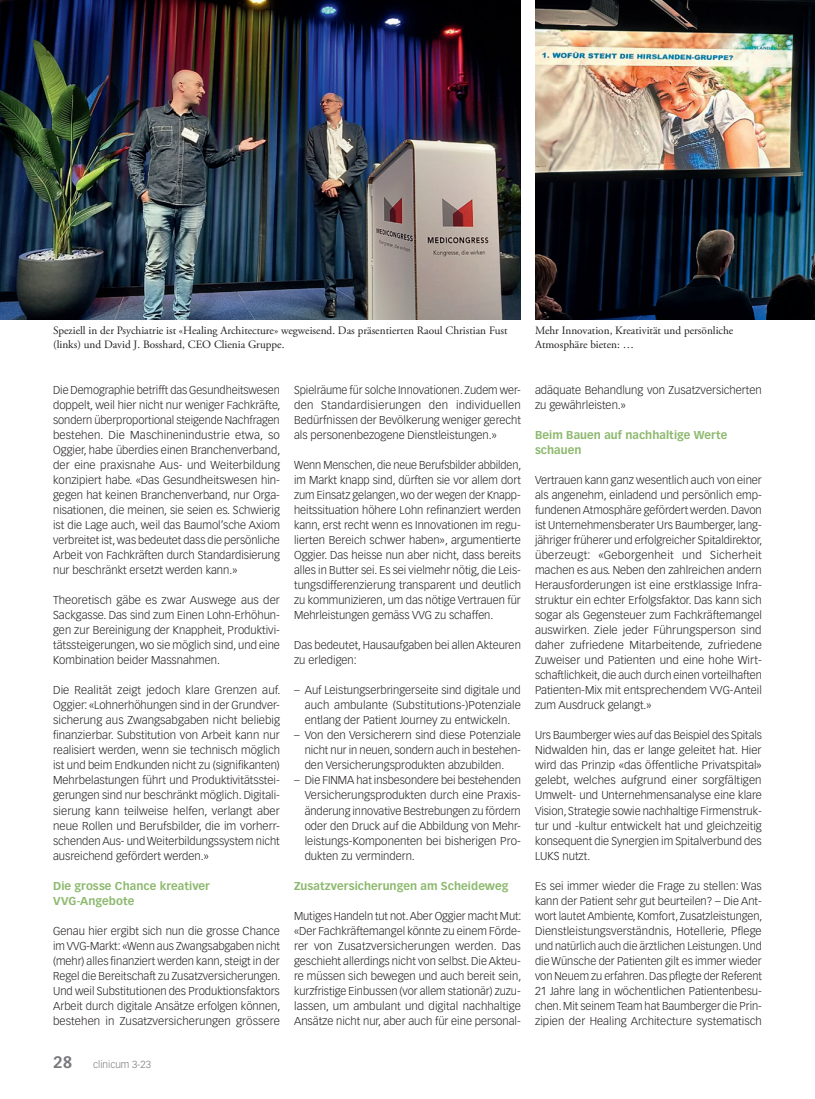
<style>
.page{position:relative;width:815px;height:1099px;background:#fff}
.page>*{position:absolute;margin:0;border:0;box-sizing:border-box;transform-origin:0 0}
.Lauftext{font:300 11.25px/15px "Vectora LT Std";color:#231f20;text-align:justify}
.Legende{font:11.25px/13.5px "Adobe Garamond Pro";color:#231f20}
.ZT_Special{font:700 11.25px/15px "Vectora LT Std";letter-spacing:.005em;color:#8db96e}
.t1{font:300 10px "Vectora LT Std";color:#76787b}
.s1{font-weight:700;font-size:16.25px}
</style>
<div class="page">
<img style="left:535px;top:0;width:280px;height:319px">
<img style="left:0;top:0;width:521px;height:319px">
<p class="Legende" style="left:53px;top:324px;width:456px">Speziell in der Psychiatrie ist «Healing Architecture» wegweisend. Das präsentierten Raoul Christian Fust (links) und David J. Bosshard, CEO Clienia Gruppe.</p>
<p class="Lauftext" style="left:53px;top:383px;width:229px">Die Demographie betrifft das Gesundheitswesen doppelt, weil hier nicht nur weniger Fachkräfte, sondern überproportional steigende Nachfragen bestehen. Die Maschinenindustrie etwa, so Oggier, habe überdies einen Branchenverband, der eine praxisnahe Aus- und Weiterbildung konzipiert habe. «Das Gesundheitswesen hin&shy;gegen hat keinen Branchenverband, nur Orga&shy;nisationen, die meinen, sie seien es. Schwierig ist die Lage auch, weil das Baumol’sche Axiom verbreitet ist, was bedeutet dass die persönliche Arbeit von Fachkräften durch Standardisierung nur beschränkt ersetzt werden kann.»</p>
<p class="Lauftext" style="left:53px;top:593px;width:228px">Theoretisch gäbe es zwar Auswege aus der Sackgasse. Das sind zum Einen Lohn-Erhöhun&shy;gen zur Bereinigung der Knappheit, Produktivi&shy;tätssteigerungen, wo sie möglich sind, und eine Kombination beider Massnahmen.</p>
<p class="Lauftext" style="left:53px;top:683px;width:229px">Die Realität zeigt jedoch klare Grenzen auf.<br>Oggier: «Lohnerhöhungen sind in der Grundver&shy;sicherung aus Zwangsabgaben nicht beliebig finanzierbar. Substitution von Arbeit kann nur realisiert werden, wenn sie technisch möglich ist und beim Endkunden nicht zu (signifikanten)<br>Mehrbelastungen fü hrt und Produktivitätsstei&shy;gerungen sind nur beschränkt möglich. Digitali&shy;sierung kann teilweise helfen, verlangt aber neue Rollen und Berufsbilder, die im vorherr&shy;schenden Aus- und Weiterbildungssystem nicht ausreichend gefördert werden.»</p>
<p class="ZT_Special" style="left:53px;top:878px;width:158px">Die grosse Chance kreativer<br>VVG-Angebote</p>
<p class="Lauftext" style="left:53px;top:923px;width:229px">Genau hier ergibt sich nun die grosse Chance im VVG-Markt: «Wenn aus Zwangsabgaben nicht (mehr) alles finanziert werden kann, steigt in der Regel die Bereitschaft zu Zusatzversicherungen.<br>Und weil Substitutionen des Produktionsfaktors Arbeit durch digitale Ansätze erfolgen können, bestehen in Zusatzversicherungen grössere</p>
<p class="t1" style="left:53px;top:1058px;width:99px"><span class="s1">28</span> clinicum 3-23</p>
<p class="Lauftext" style="left:294px;top:383px;width:228px">Spielräume fü r solche Innovationen. Zudem wer&shy;den Standardisierungen den individuellen Bedü rfnissen der Bevölkerung weniger gerecht als personenbezogene Dienstleistungen.»</p>
<p class="Lauftext" style="left:294px;top:458px;width:229px">Wenn Menschen, die neue Berufsbilder abbilden, im Markt knapp sind, dü rften sie vor allem dort zum Einsatz gelangen, wo der wegen der Knapp&shy;heitssituation höhere Lohn refinanziert werden kann, erst recht wenn es Innovationen im regu&shy;lierten Bereich schwer haben», argumentierte Oggier. Das heisse nun aber nicht, dass bereits alles in Butter sei. Es sei vielmehr nötig, die Leis&shy;tungsdifferenzierung transparent und deutlich zu kommunizieren, um das nötige Vertrauen für Mehrleistungen gemäss VVG zu schaffen.</p>
<p class="Lauftext" style="left:294px;top:638px;width:228px">Das bedeutet, Hausaufgaben bei allen Akteuren zu erledigen:</p>
<p class="Lauftext" style="left:305px;top:683px;width:218px;text-indent:-11px">– Auf Leistungserbringerseite sind digitale und auch ambulante (Substitutions-)Potenziale entlang der Patient Journey zu entwickeln.</p>
<p class="Lauftext" style="left:305px;top:728px;width:218px;text-indent:-11px">– Von den Versicherern sind diese Potenziale nicht nur in neuen, sondern auch in bestehen&shy;den Versicherungsprodukten abzubilden.</p>
<p class="Lauftext" style="left:305px;top:773px;width:218px;text-indent:-11px">– Die FINMA hat insbesondere bei bestehenden Versicherungsprodukten durch eine Praxis&shy;änderung innovative Bestrebungen zu fördern oder den Druck auf die Abbildung von Mehr&shy;leistungs-Komponenten bei bisherigen Pro&shy;dukten zu vermindern.</p>
<p class="ZT_Special" style="left:294px;top:878px;width:216px">Zusatzversicherungen am Scheideweg</p>
<p class="Lauftext" style="left:294px;top:908px;width:229px">Mutiges Handeln tut not. Aber Oggier macht Mut: «Der Fachkräftemangel könnte zu einem Förde&shy;rer von Zusatzversicherungen werden. Das geschieht allerdings nicht von selbst. Die Akteu&shy;re müssen sich bewegen und auch bereit sein, kurzfristige Einbussen (vor allem stationär) zuzu&shy;lassen, um ambulant und digital nachhaltige Ansätze nicht nur, aber auch fü r eine personal-</p>
<p class="Legende" style="left:535px;top:324px;width:200px">Mehr Innovation, Kreativität und persönliche<br>Atmosphäre bieten: …</p>
<p class="Lauftext" style="left:535px;top:383px;width:228px">adäquate Behandlung von Zusatzversicherten zu gewährleisten.»</p>
<p class="ZT_Special" style="left:535px;top:428px;width:194px">Beim Bauen auf nachhaltige Werte schauen</p>
<p class="Lauftext" style="left:535px;top:473px;width:229px">Vertrauen kann ganz wesentlich auch von einer als angenehm, einladend und persönlich emp&shy;fundenen Atmosphäre gefördert werden. Davon ist Unternehmensberater Urs Baumberger, lang&shy;jähriger früherer und erfolgreicher Spitaldirektor, überzeugt: «Geborgenheit und Sicherheit machen es aus. Neben den zahlreichen andern Herausforderungen ist eine erstklassige Infra&shy;struktur ein echter Erfolgsfaktor. Das kann sich sogar als Gegensteuer zum Fachkräftemangel auswirken. Ziele jeder Führungsperson sind daher zufriedene Mitarbeitende, zufriedene Zuweiser und Patienten und eine hohe Wirt&shy;schaftlichkeit, die auch durch einen vorteilhaften Patienten-Mix mit entsprechendem VVG-Anteil zum Ausdruck gelangt.»</p>
<p class="Lauftext" style="left:535px;top:728px;width:228px">Urs Baumberger wies auf das Beispiel des Spitals Nidwalden hin, das er lange geleitet hat. Hier wird das Prinzip «das öffentliche Privatspital» gelebt, welches aufgrund einer sorgfältigen Umwelt- und Unternehmensanalyse eine klare Vision, Strategie sowie nachhaltige Firmenstruk&shy;tur und -kultur entwickelt hat und gleichzeitig konsequent die Synergien im Spitalverbund des LUKS nutzt.</p>
<p class="Lauftext" style="left:535px;top:878px;width:229px">Es sei immer wieder die Frage zu stellen: Was kann der Patient sehr gut beurteilen? – Die Ant&shy;wort lautet Ambiente, Komfort, Zusatzleistungen, Dienstleistungsverständnis, Hotellerie, Pflege und natürlich auch die ärztlichen Leistungen. Und die Wünsche der Patienten gilt es immer wieder von Neuem zu erfahren. Das pflegte der Referent 21 Jahre lang in wöchentlichen Patientenbesu&shy;chen. Mit seinem Team hat Baumberger die Prin&shy;zipien der Healing Architecture systematisch</p>
</div>
